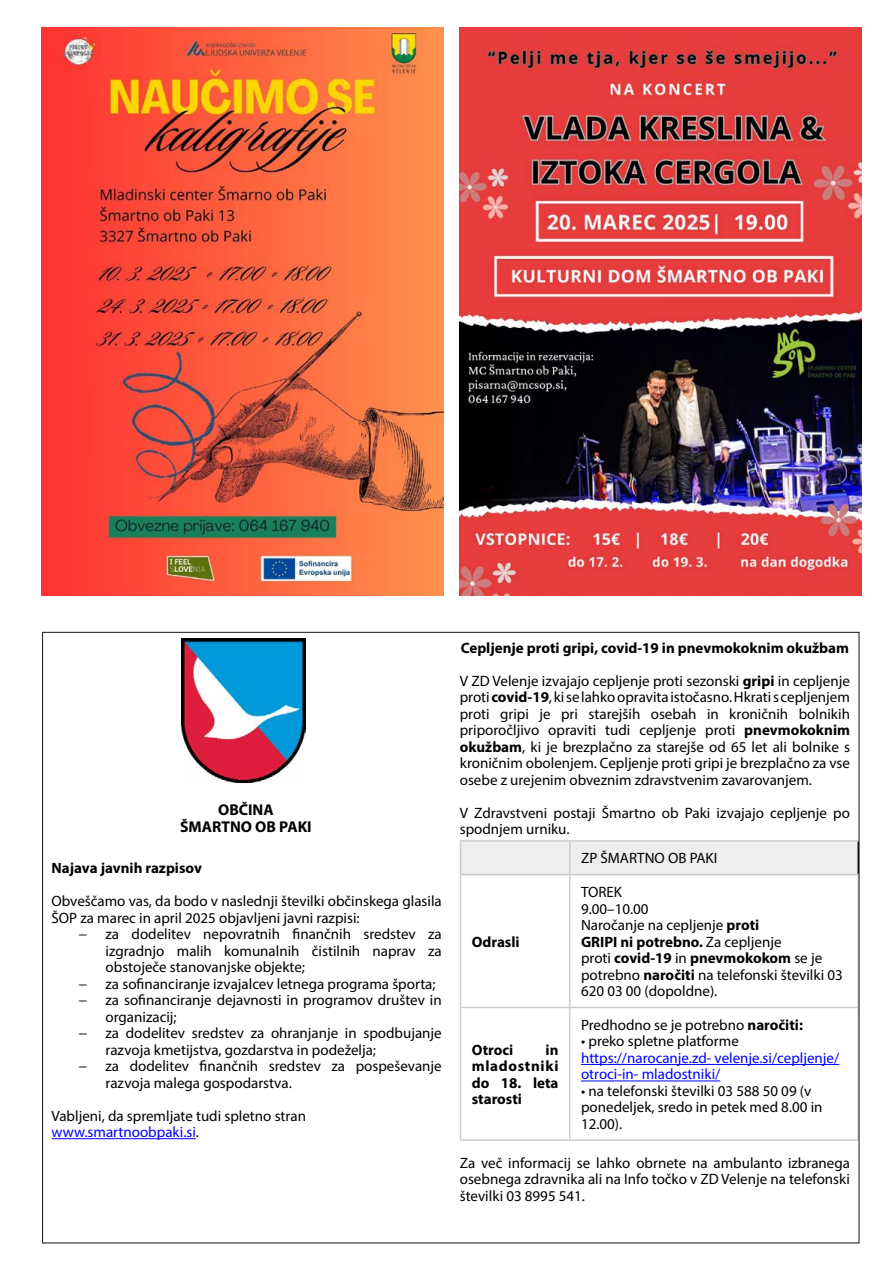
<style>
.page{position:relative;width:893px;height:1263px;background:#fff}
.page>*{position:absolute;margin:0;border:0;box-sizing:border-box;transform-origin:0 0}
.t1{font:700 15.75px/17.2px "Myriad Pro";color:#000;text-align:center}
.t2{font:15px/16.5px "Myriad Pro";color:#000}
.t3{font:700 15px/16.5px "Myriad Pro";color:#000;text-align:justify}
.t4{font:15px/16.5px "Myriad Pro";color:#00f}
.s1{color:#00f}
.s2{font-weight:700}
</style>
<div class="page">
<img style="left:41px;top:27px;width:402px;height:569px">
<hr style="left:52px;top:1138px;width:144px;height:1px;background:#00f">
<div style="left:461px;top:842px;width:396px;height:32px;background:#eee"></div>
<svg style="left:461px;top:875px;width:396px;height:264px"></svg>
<hr style="left:460px;top:842px;width:1px;height:32px;background:#ccc">
<hr style="left:569px;top:842px;width:2px;height:32px;background:#ccc">
<hr style="left:460px;top:840px;width:110px;height:2px;background:#ccc">
<hr style="left:570px;top:840px;width:289px;height:2px;background:#ccc">
<hr style="left:460px;top:875px;width:1px;height:132px;background:#ccc">
<hr style="left:460px;top:1008px;width:1px;height:131px;background:#ccc">
<hr style="left:460px;top:874px;width:110px;height:1px;background:#ccc">
<hr style="left:570px;top:874px;width:289px;height:1px;background:#ccc">
<hr style="left:460px;top:1007px;width:110px;height:1px;background:#ccc">
<hr style="left:570px;top:1007px;width:289px;height:1px;background:#ccc">
<hr style="left:460px;top:1139px;width:110px;height:2px;background:#ccc">
<hr style="left:570px;top:1139px;width:289px;height:2px;background:#ccc">
<hr style="left:569px;top:875px;width:2px;height:132px;background:#ccc">
<hr style="left:569px;top:1008px;width:2px;height:131px;background:#ccc">
<hr style="left:581px;top:1064px;width:258px;height:1px;background:#00f">
<hr style="left:581px;top:1080px;width:139px;height:1px;background:#00f">
<img style="left:182px;top:639px;width:124px;height:143px">
<img style="left:460px;top:27px;width:401px;height:568px">
<p class="t1" style="left:180px;top:801px;width:133px">OBČINA<br>ŠMARTNO OB PAKI</p>
<p class="t3" style="left:52px;top:859px;width:152px">Najava javnih razpisov</p>
<p class="t2" style="left:52px;top:893px;width:392px">Obveščamo vas, da bodo v naslednji številki občinskega glasila<br>ŠOP za marec in april 2025 objavljeni javni razpisi:</p>
<p class="t2" style="left:79px;top:926px;width:365px">− za dodelitev nepovratnih finančnih sredstev za</p>
<p class="t2" style="left:106px;top:942px;width:338px">izgradnjo malih komunalnih čistilnih naprav za</p>
<p class="t2" style="left:106px;top:959px;width:201px">obstoječe stanovanjske objekte;</p>
<p class="t2" style="left:79px;top:975px;width:359px">− za sofinanciranje izvajalcev letnega programa športa;</p>
<p class="t2" style="left:79px;top:992px;width:365px">− za sofinanciranje dejavnosti in programov društev in</p>
<p class="t2" style="left:106px;top:1008px;width:73px">organizacij;</p>
<p class="t2" style="left:79px;top:1025px;width:365px">− za dodelitev sredstev za ohranjanje in spodbujanje</p>
<p class="t2" style="left:106px;top:1041px;width:272px">razvoja kmetijstva, gozdarstva in podeželja;</p>
<p class="t2" style="left:79px;top:1058px;width:365px">− za dodelitev finančnih sredstev za pospeševanje</p>
<p class="t2" style="left:106px;top:1074px;width:188px">razvoja malega gospodarstva.</p>
<p class="t2" style="left:52px;top:1107px;width:256px">Vabljeni, da spremljate tudi spletno stran <span class="s1">www.smartnoobpaki.si</span>.</p>
<p class="t3" style="left:461px;top:639px;width:390px">Cepljenje proti gripi, covid-19 in pnevmokoknim okužbam</p>
<p class="t2" style="left:460px;top:672px;width:392px;text-align:justify">V ZD Velenje izvajajo cepljenje proti sezonski <span class="s2">gripi</span> in cepljenje proti <span class="s2">covid-19</span>, ki se lahko opravita istočasno. Hkrati s cepljenjem proti gripi je pri starejših osebah in kroničnih bolnikih priporočljivo opraviti tudi cepljenje proti <span class="s2">pnevmokoknim okužbam</span>, ki je brezplačno za starejše od 65 let ali bolnike s kroničnim obolenjem. Cepljenje proti gripi je brezplačno za vse osebe z urejenim obveznim zdravstvenim zavarovanjem.</p>
<p class="t2" style="left:460px;top:804px;width:392px">V Zdravstveni postaji Šmartno ob Paki izvajajo cepljenje po spodnjem urniku.</p>
<p class="t2" style="left:581px;top:850px;width:138px">ZP ŠMARTNO OB PAKI</p>
<p class="t3" style="left:472px;top:933px;width:49px">Odrasli</p>
<p class="t2" style="left:581px;top:884px;width:263px">TOREK<br>9.00–10.00<br>Naročanje na cepljenje <span class="s2">proti<br>GRIPI ni potrebno.</span> Za cepljenje<br>proti <span class="s2">covid-19</span> in <span class="s2">pnevmokokom</span> se je potrebno <span class="s2">naročiti</span> na telefonski številki 03<br>620 03 00 (dopoldne).</p>
<p class="t2" style="left:581px;top:1016px;width:223px">Predhodno se je potrebno <span class="s2">naročiti:</span></p>
<p class="t2" style="left:581px;top:1033px;width:159px">• preko spletne platforme</p>
<p class="t4" style="left:581px;top:1049px;width:260px">https://narocanje.zd- velenje.si/cepljenje/ otroci-in- mladostniki/</p>
<p class="t2" style="left:581px;top:1082px;width:243px">• na telefonski številki 03 588 50 09 (v ponedeljek, sredo in petek med 8.00 in<br>12.00).</p>
<p class="t2" style="left:460px;top:1154px;width:392px;text-align:justify">Za več informacij se lahko obrnete na ambulanto izbranega osebnega zdravnika ali na Info točko v ZD Velenje na telefonski številki 03 8995 541.</p>
<p class="t3" style="left:472px;top:1041px;width:88px;text-indent:74px">in mladostniki do 18. leta starosti</p>
<p class="t3" style="left:472px;top:1041px;width:43px">Otroci</p>
</div>
